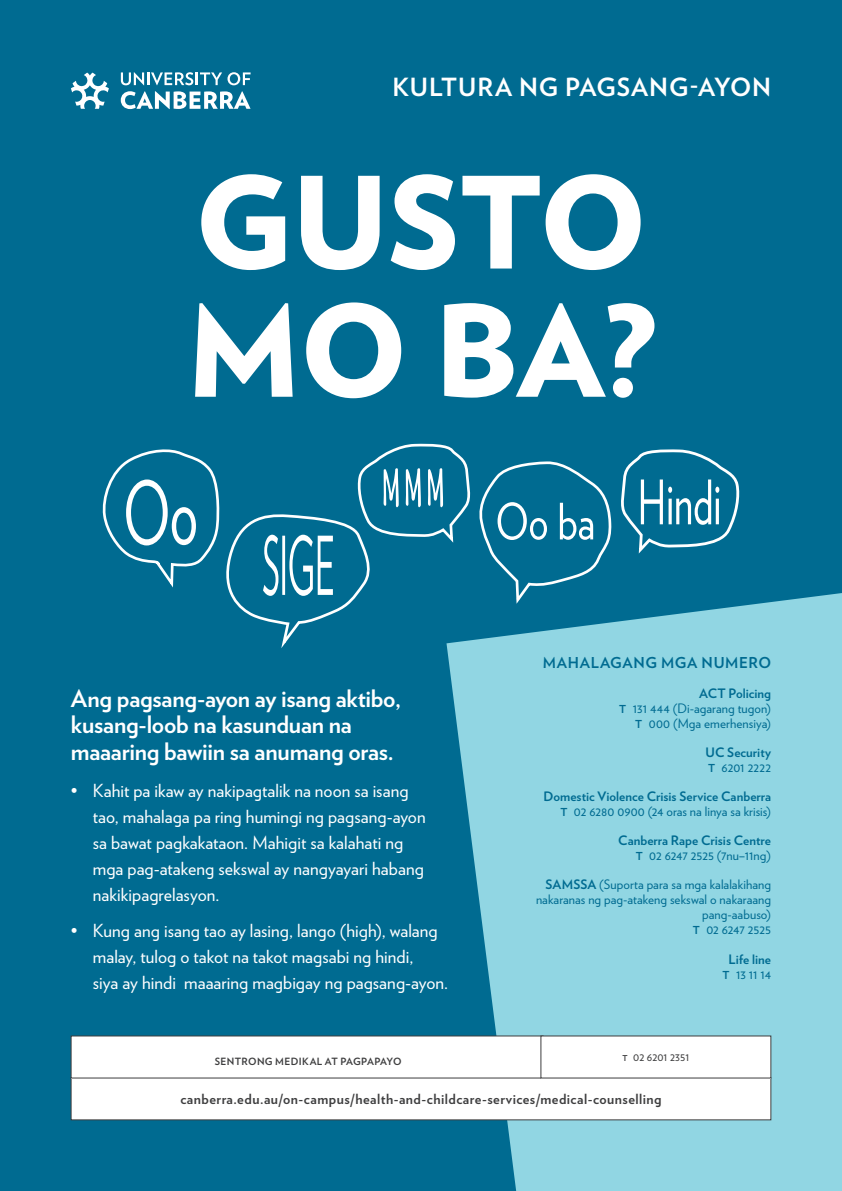
<style>
.page{position:relative;width:842px;height:1191px;background:#006b91}
.page>*{position:absolute;margin:0;border:0;box-sizing:border-box;transform-origin:0 0}
.t1{font:900 126.5px/128.2px "Verlag";letter-spacing:-.01em;color:#fff}
.t2{font:700 25px "Verlag";letter-spacing:.03em;color:#fff}
.t3{font:700 24px/26px "Verlag";letter-spacing:-.01em;color:#fff}
.t4{font:18px/26px "Verlag";color:#fff}
.t5{font:700 15px "Verlag";letter-spacing:.045em;color:#006b91}
.Boiler_A3_-_URL{font:700 14px "Verlag";letter-spacing:.035em;color:#3e3e3f}
.t6{font:13px/15px "Verlag";letter-spacing:.005em;color:#006b91;text-align:right}
.t7{font:700 13px "Verlag";color:#006b91}
.Boiler_A3_-_Email_an{font:11.5px "Verlag";color:#3e3e3f}
.Boiler_A3_-_Area_Nam{font:700 10px "Verlag";letter-spacing:.035em;color:#3e3e3f}
.s1{font-weight:700;font-size:11px}
.s2{font-weight:700}
.s3{font-weight:700;font-size:8.1px}
</style>
<div class="page">
<svg style="left:121px;top:72px;width:130px;height:13px"></svg>
<svg style="left:121px;top:91px;width:130px;height:18px"></svg>
<svg style="left:71px;top:73px;width:38px;height:36px"></svg>
<svg style="left:446px;top:593px;width:396px;height:598px;background:#82cada"></svg>
<svg style="left:102px;top:449px;width:118px;height:139px"></svg>
<svg style="left:226px;top:443px;width:245px;height:224px"></svg>
<svg style="left:478px;top:461px;width:134px;height:147px"></svg>
<svg style="left:621px;top:449px;width:119px;height:105px"></svg>
<svg style="left:126px;top:479px;width:70px;height:66px"></svg>
<div style="left:71px;top:1077px;width:700px;height:42px;background:#fff"></div>
<div style="left:71px;top:1036px;width:472px;height:42px;background:#fff"></div>
<div style="left:71px;top:1035px;width:472px;height:43px;border:1px solid #3e3e3f"></div>
<div style="left:541px;top:1036px;width:230px;height:42px;background:#fff"></div>
<p class="t2" style="left:392px;top:67px;width:380px">KULTURA NG PAGSANG-AYON</p>
<p class="t1" style="left:186px;top:152px;width:471px">GUSTO<br>MO BA?</p>
<p class="t3" style="left:71px;top:684px;width:332px">Ang pagsang-ayon ay isang aktibo, kusang-loob na kasunduan na maaaring bawiin sa anumang oras.</p>
<p class="t4" style="left:93px;top:777px;width:334px;text-indent:-22px">• Kahit pa ikaw ay nakipagtalik na noon sa isang tao, mahalaga pa ring humingi ng pagsang-ayon sa bawat pagkakataon. Mahigit sa kalahati ng mga pag-atakeng sekswal ay nangyayari habang nakikipagrelasyon.</p>
<p class="t4" style="left:93px;top:916px;width:357px;text-indent:-22px">• Kung ang isang tao ay lasing, lango (high), walang malay, tulog o takot na takot magsabi ng hindi,<br>siya ay hindi maaaring magbigay ng pagsang-ayon.</p>
<p class="t5" style="left:543px;top:651px;width:230px">MAHALAGANG MGA NUMERO</p>
<h3 class="t7" style="left:699px;top:682px;width:73px">ACT Policing</h3>
<p class="t6" style="left:619px;top:700px;width:153px"><span class="s1">T</span> 131 444 (Di-agarang tugon)</p>
<p class="t6" style="left:635px;top:715px;width:137px"><span class="s1">T</span> 000 (Mga emerhensiya)</p>
<h3 class="t7" style="left:705px;top:742px;width:67px">UC Security</h3>
<p class="t6" style="left:708px;top:759px;width:65px"><span class="s1">T</span> 6201 2222</p>
<h3 class="t7" style="left:543px;top:786px;width:229px">Domestic Violence Crisis Service Canberra</h3>
<p class="t6" style="left:560px;top:803px;width:212px"><span class="s1">T</span> 02 6280 0900 (24 oras na linya sa krisis)</p>
<h3 class="t7" style="left:618px;top:830px;width:154px">Canberra Rape Crisis Centre</h3>
<p class="t6" style="left:636px;top:847px;width:137px"><span class="s1">T</span> 02 6247 2525 (7nu–11ng)</p>
<h3 class="t6" style="left:536px;top:876px;width:237px"><span class="s2">SAMSSA</span> (Suporta para sa mga kalalakihang nakaranas ng pag-atakeng sekswal o nakaraang pang-aabuso)</h3>
<p class="t6" style="left:693px;top:921px;width:80px"><span class="s1">T</span> 02 6247 2525</p>
<h3 class="t7" style="left:728px;top:948px;width:44px">Life line</h3>
<p class="t6" style="left:722px;top:965px;width:50px"><span class="s1">T</span> 13 11 14</p>
<p class="Boiler_A3_-_Area_Nam" style="left:215px;top:1053px;width:188px">SENTRONG MEDIKAL AT PAGPAPAYO</p>
<p class="Boiler_A3_-_Email_an" style="left:622px;top:1048px;width:68px"><span class="s3">t</span> 02 6201 2351</p>
<p class="Boiler_A3_-_URL" style="left:180px;top:1087px;width:483px">canberra.edu.au/on-campus/health-and-childcare-services/medical-counselling</p>
</div>
